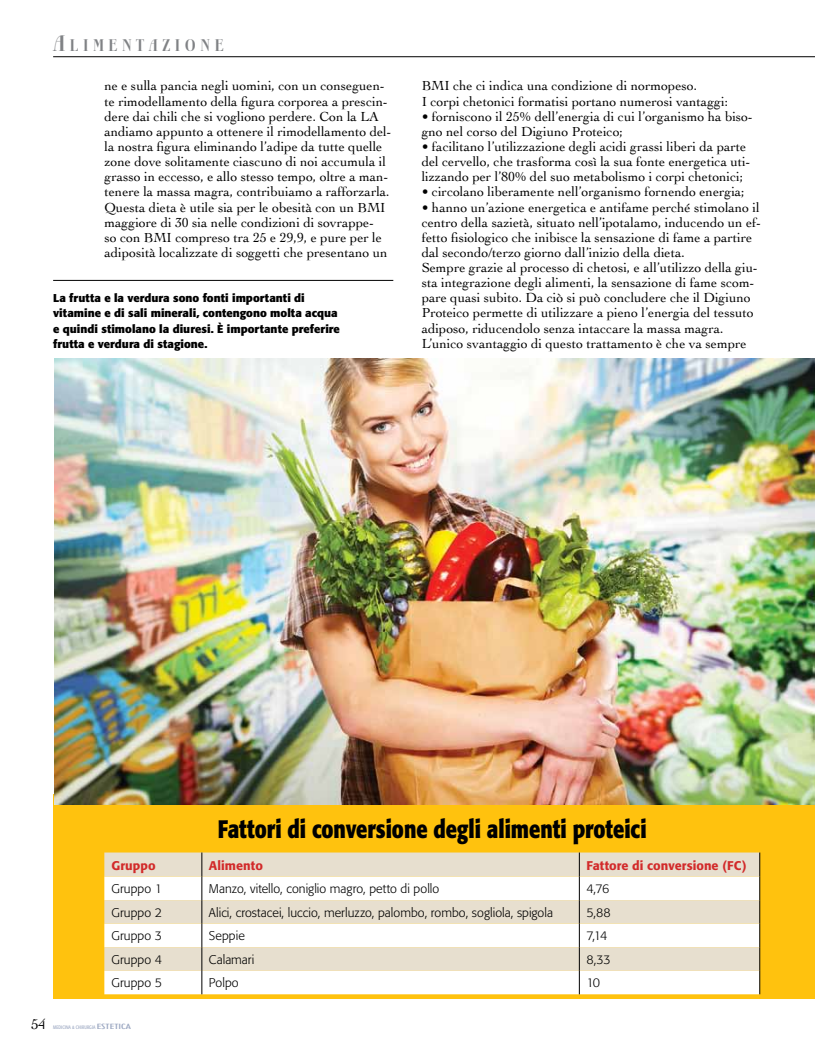
<style>
.page{position:relative;width:815px;height:1053px;background:#fff}
.page>*{position:absolute;margin:0;border:0;box-sizing:border-box;transform-origin:0 0}
.t1{font:700 25px "Formata";color:#000;scale:.8 1}
.t2{font:700 16.88px "Boberia LL";letter-spacing:.265em;color:#808285}
.t3{font:15px "Cochin";color:#000}
.t4{font:13.75px/15.1px "Cochin";color:#000}
.t5{font:300 12.5px "Formata";letter-spacing:.005em;color:#000}
.t6{font:500 12.5px "Formata";letter-spacing:.005em;color:#d22a2a}
.t7{font:700 11.25px/15.1px "Formata";color:#000}
.t8{font:condensed 5px "Formata";letter-spacing:.02em;color:#9ca8c2;scale:.91 1}
.s1{font-size:22.5px}
.s2{font-family:"Erbar Com";font-weight:300;font-size:7.5px}
</style>
<div class="page">
<hr style="left:53px;top:56px;width:762px;height:1px;background:#000">
<div style="left:53px;top:794px;width:762px;height:204px;background:#ffc20e"></div>
<div style="left:104px;top:852px;width:655px;height:24px;background:#e7dfcf"></div>
<svg style="left:104px;top:876px;width:655px;height:118px;background:#f5f1e9"></svg>
<svg style="left:202px;top:852px;width:1px;height:142px"></svg>
<svg style="left:579px;top:852px;width:1px;height:142px"></svg>
<svg style="left:759px;top:852px;width:1px;height:142px"></svg>
<img style="left:54px;top:359px;width:761px;height:445px">
<hr style="left:53px;top:280px;width:340px;height:1px;background:#000">
<p class="t2" style="left:53px;top:36px;width:172px"><span class="s1">A</span>LIMENTAZIONE</p>
<p class="t4" style="left:105px;top:78px;width:288px">ne e sulla pancia negli uomini, con un conseguen&shy;te rimodellamento della figura corporea a prescin&shy;dere dai chili che si vogliono perdere. Con la LA andiamo appunto a ottenere il rimodellamento del&shy;la nostra figura eliminando l’adipe da tutte quelle zone dove solitamente ciascuno di noi accumula il grasso in eccesso, e allo stesso tempo, oltre a man&shy;tenere la massa magra, contribuiamo a rafforzarla.<br>Questa dieta è utile sia per le obesità con un BMI maggiore di 30 sia nelle condizioni di sovrappe-<br>so con BMI compreso tra 25 e 29,9, e pure per le adiposità localizzate di soggetti che presentano un</p>
<p class="t7" style="left:53px;top:290px;width:288px">La frutta e la verdura sono fonti importanti di vitamine e di sali minerali, contengono molta acqua e quindi stimolano la diuresi. È importante preferire frutta e verdura di stagione.</p>
<p class="t4" style="left:422px;top:78px;width:308px">BMI che ci indica una condizione di normopeso.<br>I corpi chetonici formatisi portano numerosi vantaggi:</p>
<p class="t4" style="left:422px;top:108px;width:333px">• forniscono il 25% dell’energia di cui l’organismo ha biso&shy;gno nel corso del Digiuno Proteico;</p>
<p class="t4" style="left:422px;top:138px;width:330px">• facilitano l’utilizzazione degli acidi grassi liberi da parte del cervello, che trasforma così la sua fonte energetica uti&shy;lizzando per l’80% del suo metabolismo i corpi chetonici;</p>
<p class="t4" style="left:422px;top:184px;width:325px">• circolano liberamente nell’organismo fornendo energia;</p>
<p class="t4" style="left:422px;top:199px;width:341px">• hanno un’azione energetica e antifame perché stimolano il centro della sazietà, situato nell’ipotalamo, inducendo un ef&shy;fetto fisiologico che inibisce la sensazione di fame a partire dal secondo/terzo giorno dall’inizio della dieta.<br>Sempre grazie al processo di chetosi, e all’utilizzo della giu&shy;sta integrazione degli alimenti, la sensazione di fame scom&shy;pare quasi subito. Da ciò si può concludere che il Digiuno Proteico permette di utilizzare a pieno l’energia del tessuto adiposo, riducendolo senza intaccare la massa magra.<br>L’unico svantaggio di questo trattamento è che va sempre</p>
<h1 class="t1" style="left:218px;top:813px;width:538px">Fattori di conversione degli alimenti proteici</h1>
<p class="t6" style="left:111px;top:857px;width:46px">Gruppo</p>
<p class="t6" style="left:209px;top:857px;width:56px">Alimento</p>
<p class="t6" style="left:586px;top:857px;width:161px">Fattore di conversione (FC)</p>
<p class="t5" style="left:111px;top:881px;width:52px">Gruppo 1</p>
<p class="t5" style="left:209px;top:881px;width:232px">Manzo, vitello, coniglio magro, petto di pollo</p>
<p class="t5" style="left:586px;top:881px;width:25px">4,76</p>
<p class="t5" style="left:111px;top:904px;width:52px">Gruppo 2</p>
<p class="t5" style="left:209px;top:904px;width:346px">Alici, crostacei, luccio, merluzzo, palombo, rombo, sogliola, spigola</p>
<p class="t5" style="left:586px;top:904px;width:26px">5,88</p>
<p class="t5" style="left:111px;top:928px;width:52px">Gruppo 3</p>
<p class="t5" style="left:209px;top:928px;width:37px">Seppie</p>
<p class="t5" style="left:586px;top:928px;width:23px">7,14</p>
<p class="t5" style="left:111px;top:951px;width:52px">Gruppo 4</p>
<p class="t5" style="left:209px;top:951px;width:47px">Calamari</p>
<p class="t5" style="left:586px;top:951px;width:26px">8,33</p>
<p class="t5" style="left:111px;top:975px;width:52px">Gruppo 5</p>
<p class="t5" style="left:209px;top:975px;width:31px">Polpo</p>
<p class="t5" style="left:586px;top:975px;width:15px">10</p>
<p class="t3" style="left:31px;top:1013px;width:16px">54</p>
<p class="t8" style="left:53px;top:1024px;width:87px">MEDICINA &amp; CHIRURGIA <span class="s2">ESTETICA</span></p>
</div>
